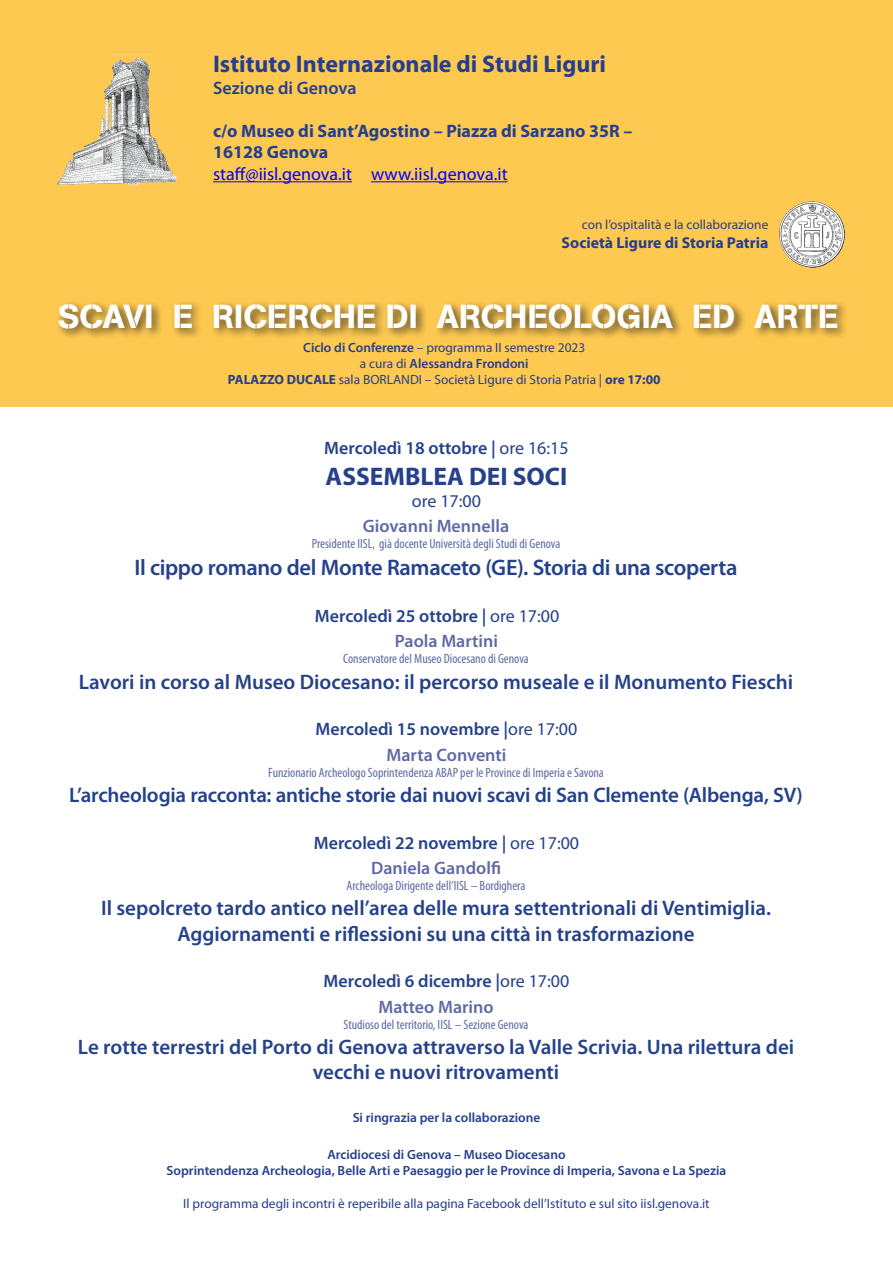
<style>
.page{position:relative;width:893px;height:1263px;background:#fff}
.page>*{position:absolute;margin:0;border:0;box-sizing:border-box;transform-origin:0 0}
.t1{font:33px "AG Book Stencil";letter-spacing:.005em;color:#fff}
.t2{font:700 25.5px "Myriad Pro";color:#24418a}
.t3{font:700 24px "Myriad Pro";color:#253f8e}
.t4{font:600 22.5px "Myriad Pro";letter-spacing:-.015em;color:#24418a}
.t5{font:600 21px/25.2px "Myriad Pro";color:#24418a;text-align:center}
.t6{font:600 18px/25.2px "Myriad Pro";color:#24418a}
.t7{font:700 18px/21.6px "Myriad Pro";color:#253f8e}
.t8{font:18px "Myriad Pro";color:#00f}
.t9{font:600 18px "Myriad Pro";color:#6069a4}
.t10{font:600 18px "Myriad Pro";color:#253f8e}
.t11{font:18px "Myriad Pro";color:#24418a}
.t12{font:700 15.75px "Myriad Pro";color:#253f8e}
.t13{font:condensed 13.5px "Myriad Pro";color:#6069a4}
.t14{font:condensed 13.5px "Myriad Pro";color:#5f68a3}
.t15{font:13.35px/16px "Myriad Pro";color:#253f8e;text-align:center}
.t16{font:600 13.35px/16px "Myriad Pro";color:#253f8e;text-align:center}
.s1{font-weight:600}
.s2{font-weight:700}
.s3{font-weight:400}
.s4{color:#6069a4}
</style>
<div class="page">
<div style="left:0;top:0;width:893px;height:407px;background:#fec950"></div>
<img style="left:57px;top:54px;width:121px;height:131px">
<hr style="left:213px;top:181px;width:139px;height:1px;background:#00f">
<hr style="left:371px;top:181px;width:137px;height:1px;background:#00f">
<img style="left:779px;top:201px;width:66px;height:67px">
<div style="left:55px;top:300px;width:794px;height:41px;background:#231f20;opacity:.75"></div>
<p class="t3" style="left:213px;top:48px;width:394px">Istituto Internazionale di Studi Liguri</p>
<p class="t10" style="left:213px;top:76px;width:145px">Sezione di Genova</p>
<p class="t7" style="left:213px;top:119px;width:421px">c/o Museo di Sant’Agostino – Piazza di Sarzano 35R –<br>16128 Genova</p>
<p class="t8" style="left:213px;top:163px;width:296px">staff@iisl.genova.it www.iisl.genova.it</p>
<p class="t15" style="left:582px;top:216px;width:188px">con l’ospitalità e la collaborazione</p>
<p class="t12" style="left:562px;top:232px;width:208px">Società Ligure di Storia Patria</p>
<h1 class="t1" style="left:58px;top:296px;width:782px">SCAVI E RICERCHE DI ARCHEOLOGIA ED ARTE</h1>
<p class="t15" style="left:228px;top:339px;width:434px"><span class="s1">Ciclo di Conferenze</span> – programma II semestre 2023<br>a cura di <span class="s1">Alessandra Frondoni<br></span><span class="s2">PALAZZO DUCALE</span> sala BORLANDI – Società Ligure di Storia Patria | <span class="s2">ore 17:00</span></p>
<p class="t6" style="left:324px;top:435px;width:246px">Mercoledì 18 ottobre | <span class="s3">ore 16:15</span></p>
<p class="t2" style="left:326px;top:460px;width:243px">ASSEMBLEA DEI SOCI</p>
<p class="t11" style="left:412px;top:489px;width:71px">ore 17:00</p>
<p class="t9" style="left:363px;top:514px;width:148px">Giovanni Mennella</p>
<p class="t13" style="left:312px;top:535px;width:250px">Presidente IISL, già docente Università degli Studi di Genova</p>
<p class="t4" style="left:135px;top:553px;width:604px">Il cippo romano del Monte Ramaceto (GE). Storia di una scoperta</p>
<p class="t6" style="left:395px;top:603px;width:166px;text-indent:-80px">Mercoledì 25 ottobre | <span class="s3">ore 17:00<br></span><span class="s4">Paola Martini</span></p>
<p class="t13" style="left:343px;top:651px;width:187px">Conservatore del Museo Diocesano di Genova</p>
<p class="t5" style="left:79px;top:668px;width:716px">Lavori in corso al Museo Diocesano: il percorso museale e il Monumento Fieschi</p>
<p class="t6" style="left:316px;top:716px;width:263px;text-align:center">Mercoledì 15 novembre |<span class="s3">ore 17:00<br></span><span class="s4">Marta Conventi</span></p>
<p class="t13" style="left:268px;top:764px;width:337px">Funzionario Archeologo Soprintendenza ABAP per le Province di Imperia e Savona</p>
<p class="t5" style="left:69px;top:782px;width:735px">L’archeologia racconta: antiche storie dai nuovi scavi di San Clemente (Albenga, SV)</p>
<p class="t6" style="left:371px;top:830px;width:210px;text-indent:-57px">Mercoledì 22 novembre | <span class="s3">ore 17:00<br></span><span class="s4">Daniela Gandolfi</span></p>
<p class="t13" style="left:347px;top:877px;width:180px">Archeologa Dirigente dell’IISL – Bordighera</p>
<p class="t5" style="left:101px;top:895px;width:671px">Il sepolcreto tardo antico nell’area delle mura settentrionali di Ventimiglia.<br>Aggiornamenti e riflessioni su una città in trasformazione</p>
<p class="t6" style="left:378px;top:968px;width:192px;text-indent:-55px">Mercoledì 6 dicembre |<span class="s3">ore 17:00<br></span><span class="s4">Matteo Marino</span></p>
<p class="t14" style="left:344px;top:1016px;width:186px">Studioso del territorio, IISL – Sezione Genova</p>
<p class="t5" style="left:78px;top:1034px;width:718px">Le rotte terrestri del Porto di Genova attraverso la Valle Scrivia. Una rilettura dei vecchi e nuovi ritrovamenti</p>
<p class="t16" style="left:353px;top:1109px;width:189px">Si ringrazia per la collaborazione</p>
<p class="t16" style="left:167px;top:1146px;width:561px">Arcidiocesi di Genova – Museo Diocesano<br>Soprintendenza Archeologia, Belle Arti e Paesaggio per le Province di Imperia, Savona e La Spezia</p>
<p class="t15" style="left:183px;top:1195px;width:528px">Il programma degli incontri è reperibile alla pagina Facebook dell’Istituto e sul sito iisl.genova.it</p>
</div>
